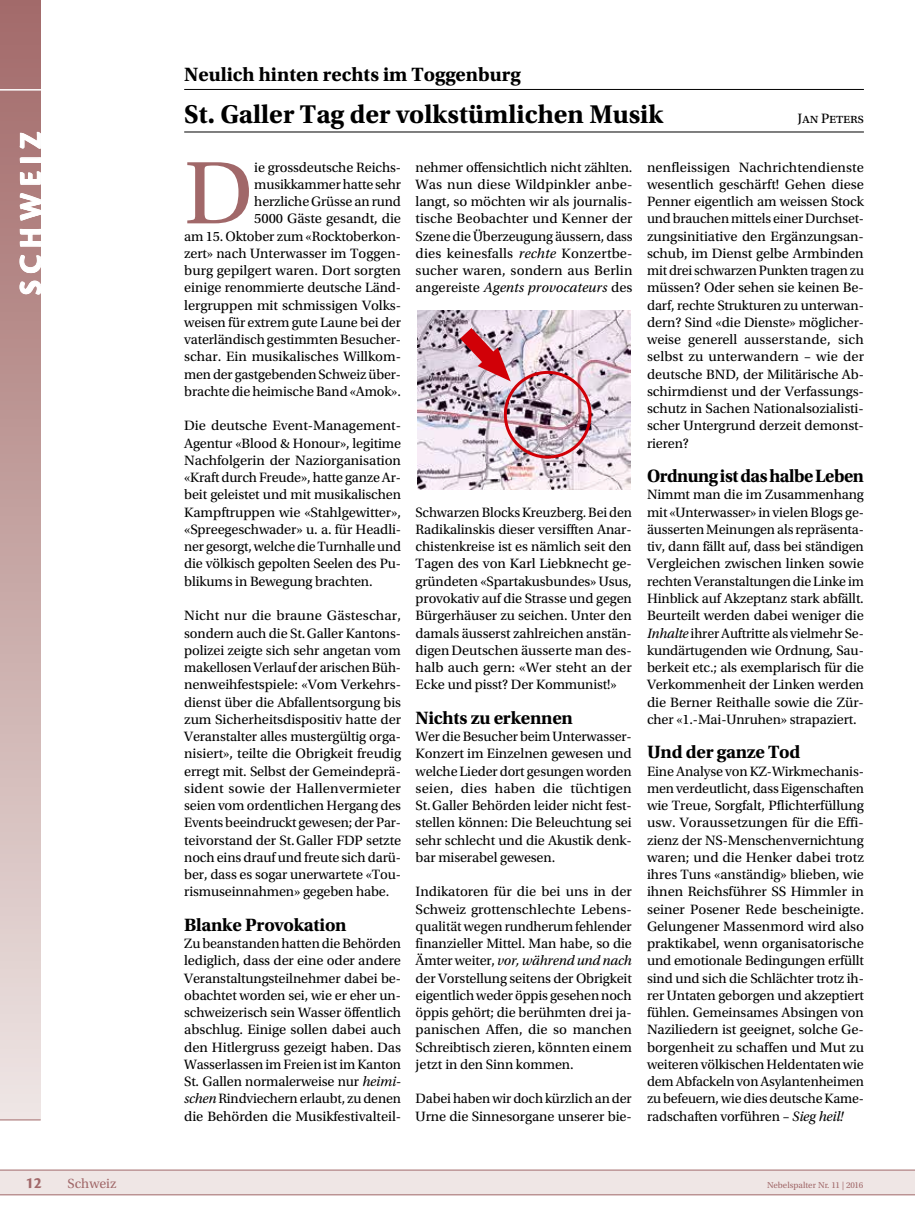
<style>
.page{position:relative;width:915px;height:1225px;background:#fff}
.page>*{position:absolute;margin:0;border:0;box-sizing:border-box;transform-origin:0 0}
.t1{font:93.45px "Utopia Std";color:#a16869}
.t2{font:700 31.5px "Cronos Pro";letter-spacing:.21em;color:#fff}
.t3{font:700 27px "Utopia Std";color:#000}
.t4{font:700 20.25px "Utopia Std";color:#000}
.t5{font:700 18.75px "Utopia Std";letter-spacing:-.015em;color:#000}
.t6{font:700 16.5px "Cronos Pro";color:#a16869}
.t7{font:14.25px/17.2px "Utopia Std";letter-spacing:-.01em;color:#000;text-align:justify}
.t8{font:13.95px "Utopia Std";color:#a16869}
.t9{font:9px "Utopia Std";color:#a16869}
.s1{font-style:italic}
</style>
<div class="page">
<div style="left:0;top:0;width:41px;height:1120px;background:linear-gradient(to bottom,#a16867,#ede5e3)"></div>
<hr style="left:0;top:89px;width:41px;height:2px;background:#fff">
<hr style="left:0;top:1119px;width:41px;height:1px;background:#a16869">
<hr style="left:184px;top:132px;width:679px;height:1px;background:#000">
<hr style="left:184px;top:89px;width:679px;height:1px;background:#000">
<svg style="left:0;top:1169px;width:914px;height:26px;background:#eadedd"></svg>
<svg style="left:19px;top:280px;width:22px;height:15px"></svg>
<svg style="left:19px;top:254px;width:22px;height:19px"></svg>
<svg style="left:19px;top:228px;width:22px;height:19px"></svg>
<svg style="left:19px;top:192px;width:22px;height:29px"></svg>
<svg style="left:19px;top:171px;width:22px;height:14px"></svg>
<svg style="left:19px;top:157px;width:22px;height:6px"></svg>
<svg style="left:19px;top:131px;width:22px;height:18px"></svg>
<img style="left:417px;top:310px;width:213px;height:179px">
<div style="left:503px;top:371px;width:88px;height:87px;border:3px solid #d10007;border-radius:50%"></div>
<svg style="left:460px;top:328px;width:50px;height:53px;background:#ce7b87"></svg>
<h3 class="t4" style="left:184px;top:63px;width:338px">Neulich hinten rechts im Toggenburg</h3>
<h2 class="t2" style="left:12px;top:295px;width:164px;rotate:-90deg">SCHWEIZ</h2>
<h3 class="t3" style="left:184px;top:99px;width:481px">St. Galler Tag der volkstümlichen Musik</h3>
<p class="t7" style="left:797px;top:110px;width:68px">Jan Peters</p>
<p class="t7" style="left:184px;top:159px;width:218px;text-align:right">ie grossdeutsche Reichs&shy;musikkammer hatte sehr<br>herzliche Grüsse an rund<br>5000 Gäste gesandt, die<br>am 15. Oktober zum «Rocktoberkon&shy;zert» nach Unterwasser im Toggen&shy;burg gepilgert waren. Dort sorgten einige renommierte deutsche Länd&shy;lergruppen mit schmissigen Volks&shy;weisen für extrem gute Laune bei der vaterländisch gestimmten Besucher&shy;schar. Ein musikalisches Willkom&shy;men der gastgebenden Schweiz über&shy;brachte die heimische Band «Amok».</p>
<p class="t7" style="left:184px;top:417px;width:218px">Die deutsche Event-Management-Agentur «Blood &amp; Honour», legitime Nachfolgerin der Naziorganisation «Kraft durch Freude», hatte ganze Ar&shy;beit geleistet und mit musikalischen Kampftruppen wie «Stahlgewitter», «Spreegeschwader» u. a. für Headli&shy;ner gesorgt, welche die Turnhalle und die völkisch gepolten Seelen des Pu&shy;blikums in Bewegung brachten.</p>
<p class="t7" style="left:184px;top:607px;width:218px">Nicht nur die braune Gästeschar, sondern auch die St.Galler Kantons&shy;polizei zeigte sich sehr angetan vom makellosen Verlauf der arischen Büh&shy;nenweihfestspiele: «Vom Verkehrs&shy;dienst über die Abfallentsorgung bis zum Sicherheitsdispositiv hatte der Veranstalter alles mustergültig orga&shy;nisiert», teilte die Obrigkeit freudig erregt mit. Selbst der Gemeindeprä&shy;sident sowie der Hallenvermieter seien vom ordentlichen Hergang des Events beeindruckt gewesen; der Par&shy;teivorstand der St.Galler FDP setzte noch eins drauf und freute sich darü&shy;ber, dass es sogar unerwartete «Tou&shy;rismuseinnahmen» gegeben habe.</p>
<h3 class="t5" style="left:184px;top:914px;width:164px">Blanke Provokation</h3>
<p class="t7" style="left:184px;top:935px;width:218px">Zu beanstanden hatten die Behörden lediglich, dass der eine oder andere Veranstaltungsteilnehmer dabei be&shy;obachtet worden sei, wie er eher un&shy;schweizerisch sein Wasser öffentlich abschlug. Einige sollen dabei auch den Hitlergruss gezeigt haben. Das Wasserlassen im Freien ist im Kanton St. Gallen normalerweise nur <span class="s1">heimi&shy;schen</span> Rindviechern erlaubt, zu denen die Behörden die Musikfestivalteil-</p>
<h1 class="t1" style="left:184px;top:143px;width:71px">D</h1>
<p class="t7" style="left:415px;top:159px;width:218px">nehmer offensichtlich nicht zählten.<br>Was nun diese Wildpinkler anbe&shy;langt, so möchten wir als journalis&shy;tische Beobachter und Kenner der Szene die Überzeugung äussern, dass dies keinesfalls <span class="s1">rechte</span> Konzertbe&shy;sucher waren, sondern aus Berlin angereiste <span class="s1">Agents provocateurs</span> des</p>
<p class="t7" style="left:415px;top:504px;width:218px">Schwarzen Blocks Kreuzberg. Bei den Radikalinskis dieser versifften Anar&shy;chistenkreise ist es nämlich seit den Tagen des von Karl Liebknecht ge&shy;gründeten «Spartakusbundes» Usus, provokativ auf die Strasse und gegen Bürgerhäuser zu seichen. Unter den damals äusserst zahlreichen anstän&shy;digen Deutschen äusserte man des&shy;halb auch gern: «Wer steht an der Ecke und pisst? Der Kommunist!»</p>
<h3 class="t5" style="left:415px;top:707px;width:159px">Nichts zu erkennen</h3>
<p class="t7" style="left:415px;top:728px;width:218px">Wer die Besucher beim Unterwasser-Konzert im Einzelnen gewesen und welche Lieder dort gesungen worden seien, dies haben die tüchtigen St.Galler Behörden leider nicht fest&shy;stellen können: Die Beleuchtung sei sehr schlecht und die Akustik denk&shy;bar miserabel gewesen.</p>
<p class="t7" style="left:415px;top:883px;width:218px">Indikatoren für die bei uns in der Schweiz grottenschlechte Lebens&shy;qualität wegen rundherum fehlender finanzieller Mittel. Man habe, so die Ämter weiter, <span class="s1">vor, während und nach </span>der Vorstellung seitens der Obrigkeit eigentlich weder öppis gesehen noch öppis gehört; die berühmten drei ja&shy;panischen Affen, die so manchen Schreibtisch zieren, könnten einem jetzt in den Sinn kommen.</p>
<p class="t7" style="left:415px;top:1090px;width:218px">Dabei haben wir doch kürzlich an der<br>Urne die Sinnesorgane unserer bie-</p>
<p class="t7" style="left:646px;top:159px;width:218px">nenfleissigen Nachrichtendienste wesentlich geschärft! Gehen diese Penner eigentlich am weissen Stock und brauchen mittels einer Durchset&shy;zungsinitiative den Ergänzungsan&shy;schub, im Dienst gelbe Armbinden mit drei schwarzen Punkten tragen zu müssen? Oder sehen sie keinen Be&shy;darf, rechte Strukturen zu unterwan&shy;dern? Sind «die Dienste» möglicher&shy;weise generell ausserstande, sich selbst zu unterwandern – wie der deutsche BND, der Militärische Ab&shy;schirmdienst und der Verfassungs&shy;schutz in Sachen Nationalsozialisti&shy;scher Untergrund derzeit demonst&shy;rieren?</p>
<h3 class="t5" style="left:646px;top:465px;width:218px">Ordnung ist das halbe Leben</h3>
<p class="t7" style="left:646px;top:486px;width:218px">Nimmt man die im Zusammenhang mit «Unterwasser» in vielen Blogs ge&shy;äusserten Meinungen als repräsenta&shy;tiv, dann fällt auf, dass bei ständigen Vergleichen zwischen linken sowie rechten Veranstaltungen die Linke im Hinblick auf Akzeptanz stark abfällt.<br>Beurteilt werden dabei weniger die <span class="s1">Inhalte</span> ihrer Auftritte als vielmehr Se&shy;kundärtugenden wie Ordnung, Sau&shy;berkeit etc.; als exemplarisch für die Verkommenheit der Linken werden die Berner Reithalle sowie die Zür&shy;cher «1.-Mai-Unruhen» strapaziert.</p>
<h3 class="t5" style="left:646px;top:741px;width:155px">Und der ganze Tod</h3>
<p class="t7" style="left:646px;top:762px;width:218px">Eine Analyse von KZ-Wirkmechanis&shy;men verdeutlicht, dass Eigenschaften wie Treue, Sorgfalt, Pflichterfüllung usw. Voraussetzungen für die Effi&shy;zienz der NS-Menschenvernichtung waren; und die Henker dabei trotz ihres Tuns «anständig» blieben, wie ihnen Reichsführer SS Himmler in seiner Posener Rede bescheinigte.<br>Gelungener Massenmord wird also praktikabel, wenn organisatorische und emotionale Bedingungen erfüllt sind und sich die Schlächter trotz ih&shy;rer Untaten geborgen und akzeptiert fühlen. Gemeinsames Absingen von Naziliedern ist geeignet, solche Ge&shy;borgenheit zu schaffen und Mut zu weiteren völkischen Heldentaten wie dem Abfackeln von Asylantenheimen zu befeuern, wie dies deutsche Kame&shy;radschaften vorführen – <span class="s1">Sieg heil!</span></p>
<p class="t6" style="left:25px;top:1173px;width:18px">12</p>
<p class="t8" style="left:67px;top:1176px;width:50px">Schweiz</p>
<p class="t9" style="left:766px;top:1180px;width:98px">Nebelspalter Nr. 11 | 2016</p>
</div>
